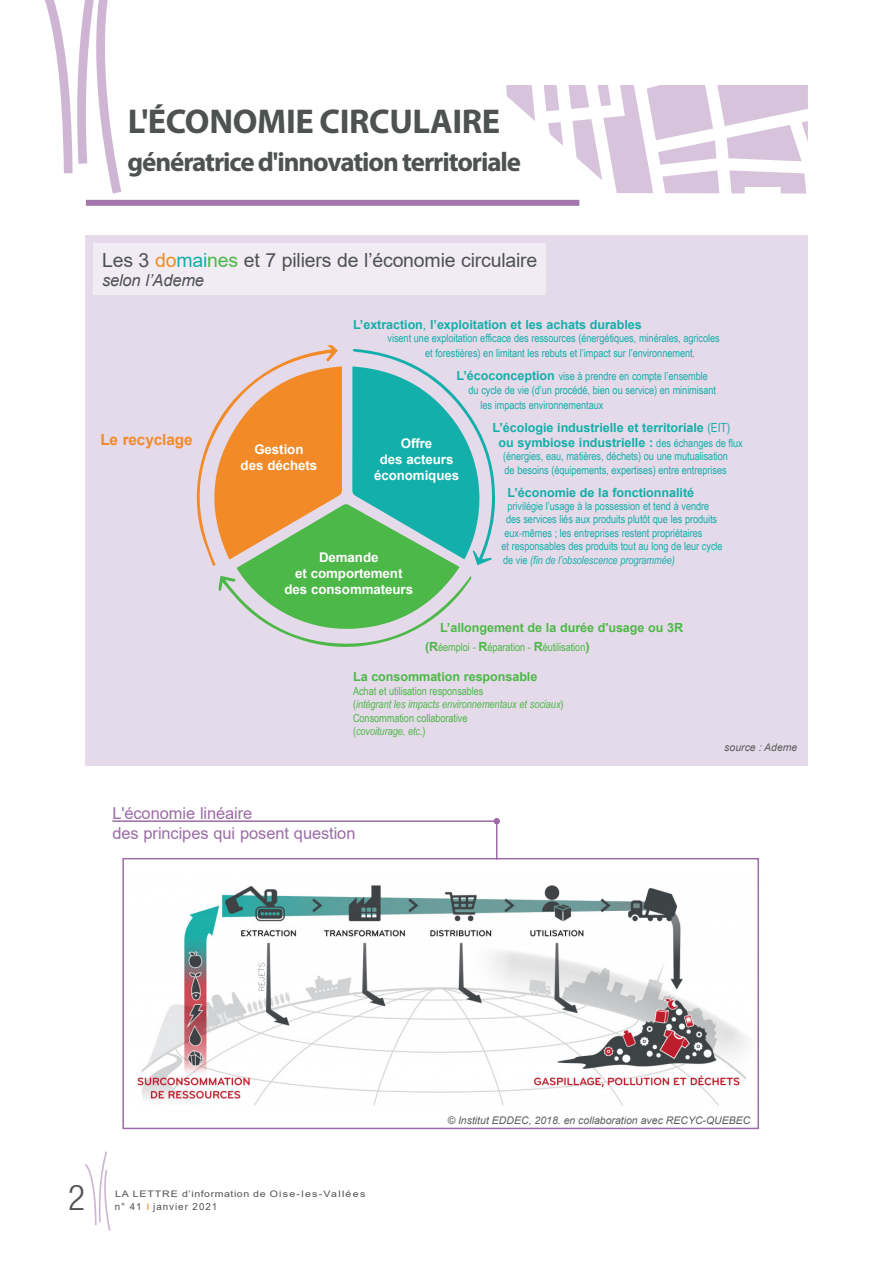
<style>
.page{position:relative;width:893px;height:1263px;background:#fff}
.page>*{position:absolute;margin:0;border:0;box-sizing:border-box;transform-origin:0 0}
.t1{font:300 condensed 35.4px "Helvetica Neue LT Std";color:#4f5252}
.t2{font:700 34.5px "Myriad Pro";letter-spacing:-.01em;color:#4f5252}
.t3{font:700 27px "Myriad Pro";letter-spacing:-.04em;color:#4f5252}
.t4{font:19.5px "Arial";letter-spacing:-.01em;color:#4f5252}
.t5{font:16.5px/19.6px "Arial";letter-spacing:-.005em;color:#9c6ca7}
.t6{font:italic 16.5px "Arial";letter-spacing:-.01em;color:#4f5252}
.t7{font:700 15.3px "Arial";letter-spacing:-.005em;color:#f28a27}
.t8{font:700 13.35px/15.9px "Arial";letter-spacing:-.005em;color:#fff;text-align:center}
.t9{font:700 12.6px/15.1px "Arial";letter-spacing:-.005em;color:#13afaa}
.t10{font:700 12.6px "Arial";letter-spacing:-.005em;color:#4cb848}
.t11{font:11.25px/13.4px "Arial Narrow";letter-spacing:-.005em;color:#13afaa}
.t12{font:italic 11.25px/13.4px "Arial Narrow";letter-spacing:-.005em;color:#4cb848}
.t13{font:italic 11.25px "Arial Narrow";letter-spacing:-.005em;color:#13afaa}
.t14{font:11.25px "Arial Narrow";letter-spacing:-.005em;color:#4cb848}
.t15{font:italic 10.5px "Arial";color:#5b5d5e}
.t16{font:9.75px "Arial";letter-spacing:.1em;color:#4f5252}
.t17{font:9px "Arial";letter-spacing:.085em;color:#4f5252;scale:1.18 1}
.s1{color:#f28a27}
.s2{color:#13afaa}
.s3{color:#4cb848}
.s4{font-weight:400}
.s5{font-family:"Arial";font-weight:700;font-size:12.6px}
.s6{font-family:"Arial Narrow";font-weight:400}
.s7{font-family:"Arial Narrow";font-weight:400;font-size:11.25px}
.s8{font-style:normal}
.s9{font-size:9px;color:#f28a27}
</style>
<div class="page">
<svg style="left:85px;top:1151px;width:26px;height:80px"></svg>
<svg style="left:45px;top:0;width:77px;height:194px"></svg>
<div style="left:85px;top:235px;width:723px;height:531px;background:#e5dae9"></div>
<div style="left:86px;top:200px;width:493px;height:6px;background:#a478af"></div>
<svg style="left:544px;top:85px;width:15px;height:26px"></svg>
<svg style="left:506px;top:85px;width:29px;height:36px"></svg>
<svg style="left:548px;top:122px;width:15px;height:24px"></svg>
<svg style="left:569px;top:85px;width:239px;height:109px"></svg>
<div style="left:94px;top:244px;width:452px;height:51px;background:#f1ecf4"></div>
<img style="left:137px;top:885px;width:610px;height:221px">
<svg style="left:196px;top:345px;width:300px;height:302px"></svg>
<hr style="left:496px;top:821px;width:1px;height:39px;background:#9c6ca7">
<hr style="left:112px;top:820px;width:385px;height:2px;background:#9c6ca7">
<svg style="left:494px;top:818px;width:6px;height:6px"></svg>
<div style="left:122px;top:858px;width:637px;height:271px;border:2px solid #9c6ca7"></div>
<h2 class="t2" style="left:128px;top:99px;width:374px">L'ÉCONOMIE CIRCULAIRE</h2>
<h3 class="t3" style="left:128px;top:144px;width:395px">génératrice d'innovation territoriale</h3>
<h3 class="t4" style="left:102px;top:246px;width:437px">Les 3 <span class="s1">do</span><span class="s2">mai</span><span class="s3">nes</span> et 7 piliers de l’économie circulaire</h3>
<h3 class="t6" style="left:102px;top:270px;width:104px">selon l’Ademe</h3>
<h3 class="t7" style="left:100px;top:429px;width:94px">Le recyclage</h3>
<p class="t9" style="left:353px;top:317px;width:290px">L’extraction<span class="s4">,</span> l’exploitation et les achats durables</p>
<p class="t11" style="left:425px;top:330px;width:296px;line-height:15.1px;text-indent:-38px">visent une exploitation efficace des ressources (énergétiques, minérales, agricoles et forestières) en limitant les rebuts et l’impact sur l’environnement.</p>
<p class="t11" style="left:469px;top:369px;width:249px;text-indent:-12px"><span class="s5">L’écoconception</span> vise à prendre en compte l’ensemble du cycle de vie (d’un procédé, bien ou service) en minimisant</p>
<p class="t11" style="left:481px;top:398px;width:124px">les impacts environnementaux</p>
<p class="t9" style="left:499px;top:420px;width:246px;text-indent:-6px">L’écologie industrielle et territoriale <span class="s6">(EIT) </span>ou symbiose industrielle : <span class="s7">des échanges de flux</span></p>
<p class="t11" style="left:503px;top:449px;width:226px">(énergies, eau, matières, déchets) ou une mutualisation de besoins (équipements, expertises) entre entreprises</p>
<p class="t9" style="left:508px;top:485px;width:188px">L’économie de la fonctionnalité</p>
<p class="t11" style="left:508px;top:499px;width:203px">privilégie l’usage à la possession et tend à vendre</p>
<p class="t11" style="left:506px;top:512px;width:213px">des services liés aux produits plutôt que les produits</p>
<p class="t11" style="left:505px;top:526px;width:199px">eux-mêmes ; les entreprises restent propriétaires</p>
<p class="t11" style="left:502px;top:539px;width:223px">et responsables des produits tout au long de leur cycle</p>
<p class="t13" style="left:503px;top:552px;width:173px"><span class="s8">de vie</span> (fin de l’obsolescence programmée)</p>
<p class="t8" style="left:374px;top:436px;width:87px">Offre<br>des acteurs économiques</p>
<p class="t8" style="left:241px;top:441px;width:78px">Gestion<br>des déchets</p>
<p class="t8" style="left:284px;top:549px;width:130px">Demande<br>et comportement des consommateurs</p>
<p class="t10" style="left:440px;top:619px;width:245px">L’allongement de la durée d'usage ou 3R</p>
<p class="t14" style="left:425px;top:639px;width:166px"><span class="s5">(R</span>éemploi - <span class="s5">R</span>éparation - <span class="s5">R</span>éutilisation<span class="s5">)</span></p>
<p class="t10" style="left:353px;top:668px;width:186px">La consommation responsable</p>
<p class="t12" style="left:353px;top:684px;width:212px"><span class="s8">Achat et utilisation responsables<br>(</span>intégrant les impacts environnementaux et sociaux<span class="s8">)<br>Consommation collaborative<br>(</span>covoiturage, etc.<span class="s8">)</span></p>
<p class="t15" style="left:724px;top:740px;width:75px">source : Ademe</p>
<h3 class="t5" style="left:112px;top:803px;width:245px">L'économie linéaire<br>des principes qui posent question</h3>
<h1 class="t1" style="left:68px;top:1177px;width:18px">2</h1>
<p class="t17" style="left:115px;top:1187px;width:214px">LA LETTRE d’information de Oise-les-Vallées</p>
<p class="t16" style="left:115px;top:1200px;width:104px">n° 41 <span class="s9">I</span> janvier 2021</p>
<p class="t15" style="left:447px;top:1113px;width:305px">© Institut EDDEC, 2018. en collaboration avec RECYC-QUEBEC</p>
</div>
